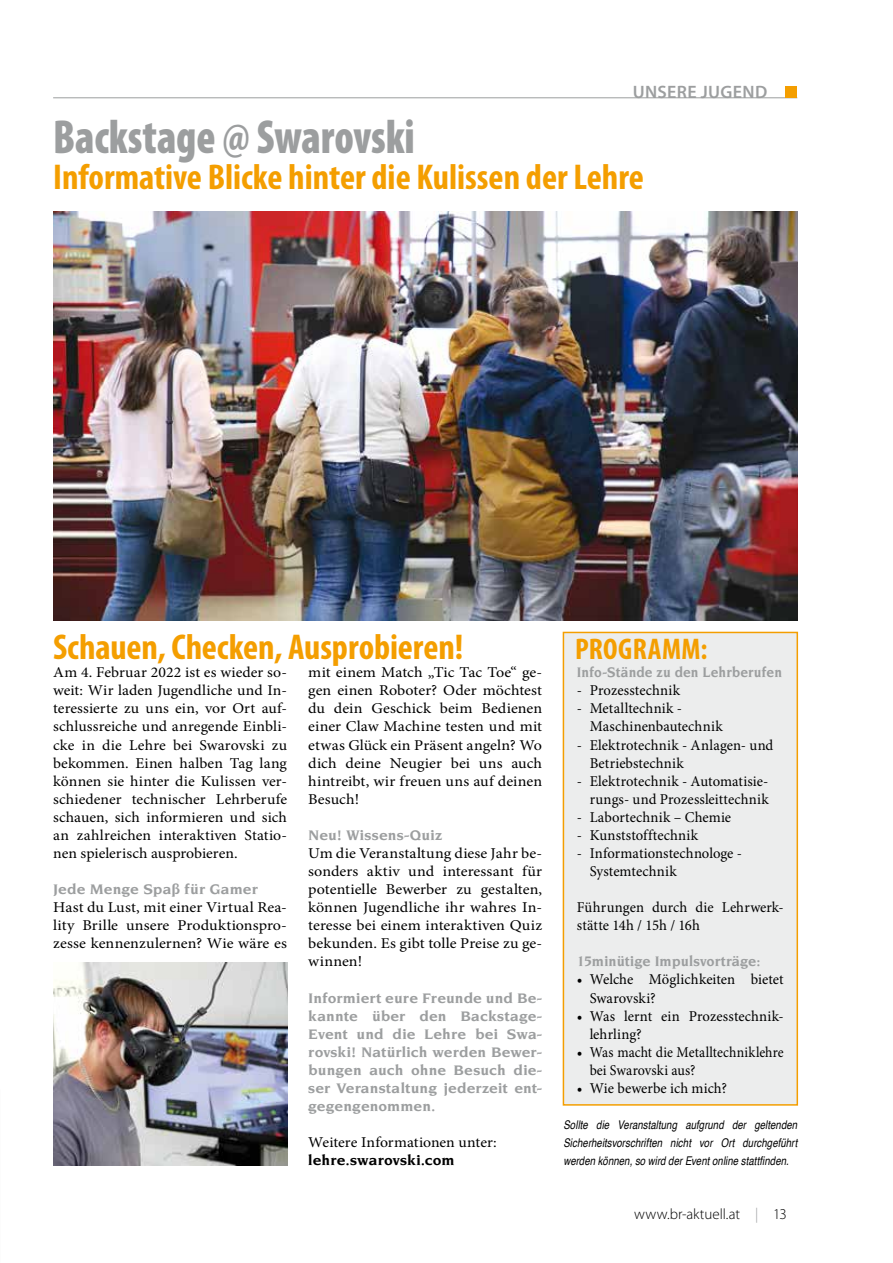
<style>
.page{position:relative;width:893px;height:1263px;background:#fff}
.page>*{position:absolute;margin:0;border:0;box-sizing:border-box;transform-origin:0 0}
.t1{font:900 condensed 48px "Myriad Pro";color:#9c9e9f;scale:.9 1}
.t2{font:700 condensed 36px "Myriad Pro";color:#f49e00}
.t3{font:700 condensed 30px "Myriad Pro";letter-spacing:.015em;color:#f49e00}
.t4{font:600 18px "Myriad Pro";letter-spacing:.02em;color:#9c9e9f}
.t5{font:15px/18px "Minion Pro";letter-spacing:.005em;color:#000;text-align:justify;scale:1.07 1}
.t6{font:15px/18px "Minion Pro";letter-spacing:.005em;color:#000}
.t7{font:15px/18px "Minion Pro";letter-spacing:.005em;color:#000;text-align:justify;scale:1.05 1}
.t8{font:700 15px/18.1px "Novarese";letter-spacing:.005em;color:#9c9e9f;text-align:justify;scale:1.05 1}
.t9{font:700 15px "Novarese";letter-spacing:.005em;color:#9c9e9f;scale:.93 1}
.t10{font:700 15px "Novarese";letter-spacing:.005em;color:#9c9e9f}
.t11{font:300 15px "Myriad Pro";color:#000}
.t12{font:700 15px "Novarese";letter-spacing:.01em;color:#000;scale:1.05 1}
.t13{font:italic 12px/18px "Helvetica";letter-spacing:.01em;color:#000;text-align:justify;scale:.8 1}
.s1{color:#9c9e9f}
</style>
<div class="page">
<hr style="left:53px;top:97px;width:744px;height:1px;background:#9c9e9f">
<div style="left:786px;top:86px;width:11px;height:11px;background:#f49e00"></div>
<img style="left:53px;top:211px;width:744px;height:410px">
<img style="left:53px;top:962px;width:234px;height:203px">
<div style="left:563px;top:632px;width:234px;height:473px;background:#eceded"></div>
<div style="left:563px;top:632px;width:235px;height:474px;border:2px solid #f49e00"></div>
<p class="t4" style="left:633px;top:80px;width:136px">UNSERE JUGEND</p>
<h1 class="t1" style="left:53px;top:106px;width:403px">Backstage @ Swarovski</h1>
<h2 class="t2" style="left:53px;top:154px;width:592px">Informative Blicke hinter die Kulissen der Lehre</h2>
<h2 class="t2" style="left:53px;top:625px;width:412px">Schauen, Checken, Ausprobieren!</h2>
<h3 class="t3" style="left:575px;top:630px;width:134px">PROGRAMM:</h3>
<p class="t9" style="left:577px;top:664px;width:222px">Info-Stände zu den Lehrberufen</p>
<p class="t6" style="left:577px;top:681px;width:105px">- Prozesstechnik</p>
<p class="t6" style="left:590px;top:699px;width:134px;text-indent:-13px">- Metalltechnik -<br>Maschinenbautechnik</p>
<p class="t6" style="left:590px;top:736px;width:185px;text-indent:-13px">- Elektrotechnik - Anlagen- und<br>Betriebstechnik</p>
<p class="t6" style="left:577px;top:772px;width:193px;text-align:right">- Elektrotechnik - Automatisie&shy;rungs- und Prozessleittechnik</p>
<p class="t6" style="left:577px;top:808px;width:156px">- Labortechnik – Chemie</p>
<p class="t6" style="left:577px;top:826px;width:123px">- Kunststofftechnik</p>
<p class="t6" style="left:590px;top:844px;width:154px;text-indent:-13px">- Informationstechnologe -<br>Systemtechnik</p>
<p class="t6" style="left:577px;top:898px;width:208px">Führungen durch die Lehrwerk&shy;stätte 14h / 15h / 16h</p>
<p class="t10" style="left:577px;top:953px;width:185px">15minütige Impulsvorträge:</p>
<p class="t6" style="left:590px;top:971px;width:196px;text-indent:-13px">• Welche Möglichkeiten bietet<br>Swarovski?</p>
<p class="t6" style="left:590px;top:1007px;width:196px;text-indent:-13px">• Was lernt ein Prozesstechnik&shy;lehrling?</p>
<p class="t6" style="left:590px;top:1043px;width:196px;text-indent:-13px">• Was macht die Metalltechniklehre bei Swarovski aus?</p>
<p class="t6" style="left:577px;top:1079px;width:152px">• Wie bewerbe ich mich?</p>
<p class="t5" style="left:308px;top:663px;width:220px">mit einem Match „Tic Tac Toe“ ge&shy;gen einen Roboter? Oder möchtest du dein Geschick beim Bedienen einer Claw Machine testen und mit etwas Glück ein Präsent angeln? Wo dich deine Neugier bei uns auch hintreibt, wir freuen uns auf deinen Besuch!</p>
<p class="t8" style="left:308px;top:826px;width:129px">Neu! Wissens-Quiz</p>
<p class="t5" style="left:308px;top:844px;width:220px">Um die Veranstaltung diese Jahr be&shy;sonders aktiv und interessant für potentielle Bewerber zu gestalten, können Jugendliche ihr wahres In&shy;teresse bei einem interaktiven Quiz bekunden. Es gibt tolle Preise zu ge&shy;winnen!</p>
<p class="t8" style="left:308px;top:988px;width:224px">Informiert eure Freunde und Be&shy;kannte über den Backstage-Event und die Lehre bei Swa&shy;rovski! Natürlich werden Bewer&shy;bungen auch ohne Besuch die&shy;ser Veranstaltung jederzeit ent&shy;gegengenommen.</p>
<p class="t7" style="left:308px;top:1133px;width:181px">Weitere Informationen unter:</p>
<p class="t12" style="left:308px;top:1152px;width:141px">lehre.swarovski.com</p>
<p class="t7" style="left:53px;top:663px;width:224px">Am 4. Februar 2022 ist es wieder so&shy;weit: Wir laden Jugendliche und In&shy;teressierte zu uns ein, vor Ort auf&shy;schlussreiche und anregende Einbli&shy;cke in die Lehre bei Swarovski zu bekommen. Einen halben Tag lang können sie hinter die Kulissen ver&shy;schiedener technischer Lehrberufe schauen, sich informieren und sich an zahlreichen interaktiven Statio&shy;nen spielerisch ausprobieren.</p>
<p class="t8" style="left:53px;top:880px;width:196px">Jede Menge Spaß für Gamer</p>
<p class="t5" style="left:53px;top:898px;width:220px">Hast du Lust, mit einer Virtual Rea&shy;lity Brille unsere Produktionspro&shy;zesse kennenzulernen? Wie wäre es</p>
<p class="t13" style="left:563px;top:1116px;width:294px">Sollte die Veranstaltung aufgrund der geltenden Sicherheitsvorschriften nicht vor Ort durchgeführt werden können, so wird der Event online stattfinden.</p>
<p class="t11" style="left:634px;top:1205px;width:154px">www.br-aktuell.at <span class="s1">|</span> 13</p>
</div>
